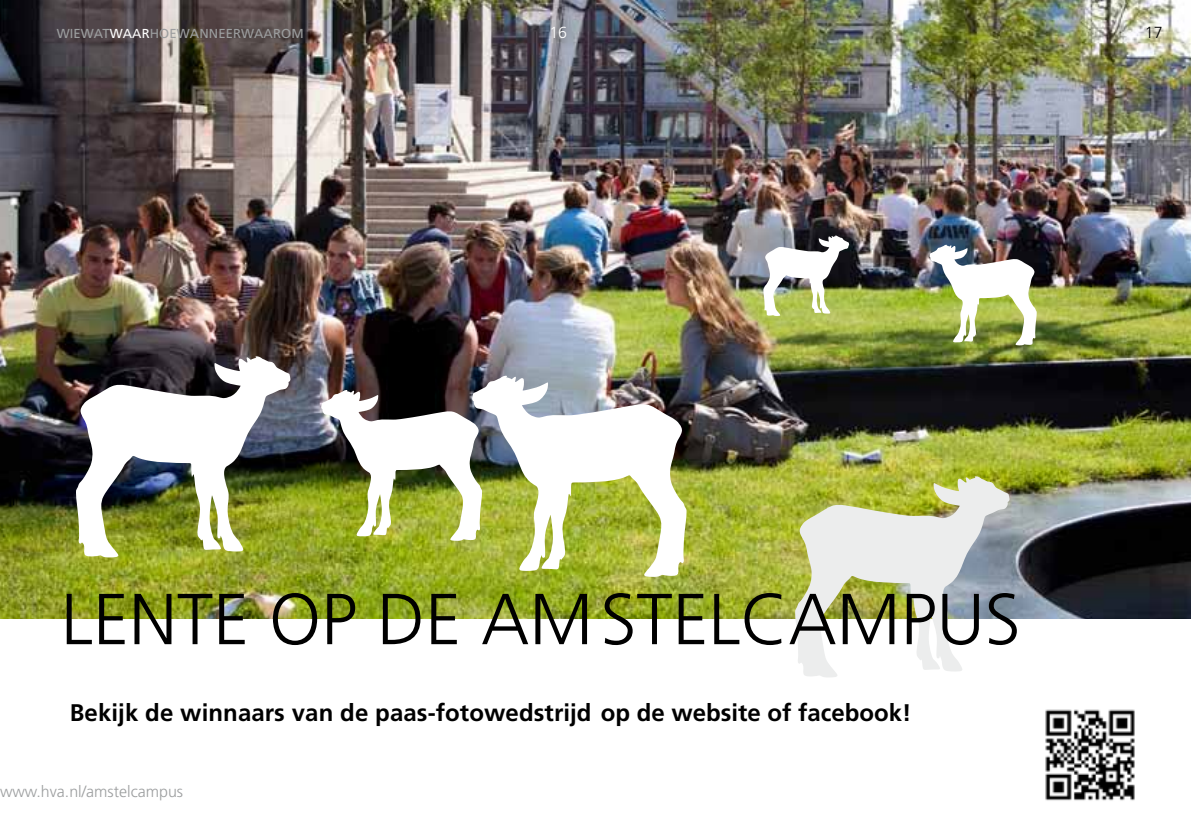
<style>
.page{position:relative;width:1191px;height:840px;background:#fff}
.page>*{position:absolute;margin:0;border:0;box-sizing:border-box;transform-origin:0 0}
.t1{font:300 72px "Frutiger";color:#000}
.t2{font:700 24px "Frutiger";letter-spacing:.005em;color:#000}
.t3{font:300 16px "Frutiger";color:#9c9e9f}
.t4{font:300 16px "Frutiger";color:#fff}
.t5{font:300 16px "Frutiger";color:#000}
.t6{font:13px "Frutiger";letter-spacing:.01em;color:#9c9e9f}
.s1{color:#fff}
</style>
<div class="page">
<img style="left:0;top:0;width:1191px;height:618px">
<img style="left:76px;top:355px;width:215px;height:202px">
<img style="left:321px;top:389px;width:151px;height:151px">
<img style="left:472px;top:375px;width:214px;height:201px">
<svg style="left:795px;top:475px;width:214px;height:202px"></svg>
<img style="left:929px;top:244px;width:107px;height:101px">
<img style="left:1045px;top:709px;width:90px;height:92px">
<img style="left:763px;top:235px;width:86px;height:81px">
<p class="t6" style="left:57px;top:26px;width:248px">WIEWAT<span class="s1">WAAR</span>HOEWANNEERWAAROM</p>
<p class="t4" style="left:549px;top:23px;width:19px">16</p>
<p class="t5" style="left:1144px;top:23px;width:19px">17</p>
<h1 class="t1" style="left:61px;top:578px;width:961px">lente op de amstelcampus</h1>
<p class="t2" style="left:70px;top:698px;width:843px">Bekijk de winnaars van de paas-fotowedstrijd op de website of facebook!</p>
<p class="t3" style="left:0;top:782px;width:185px">www.hva.nl/amstelcampus</p>
</div>
